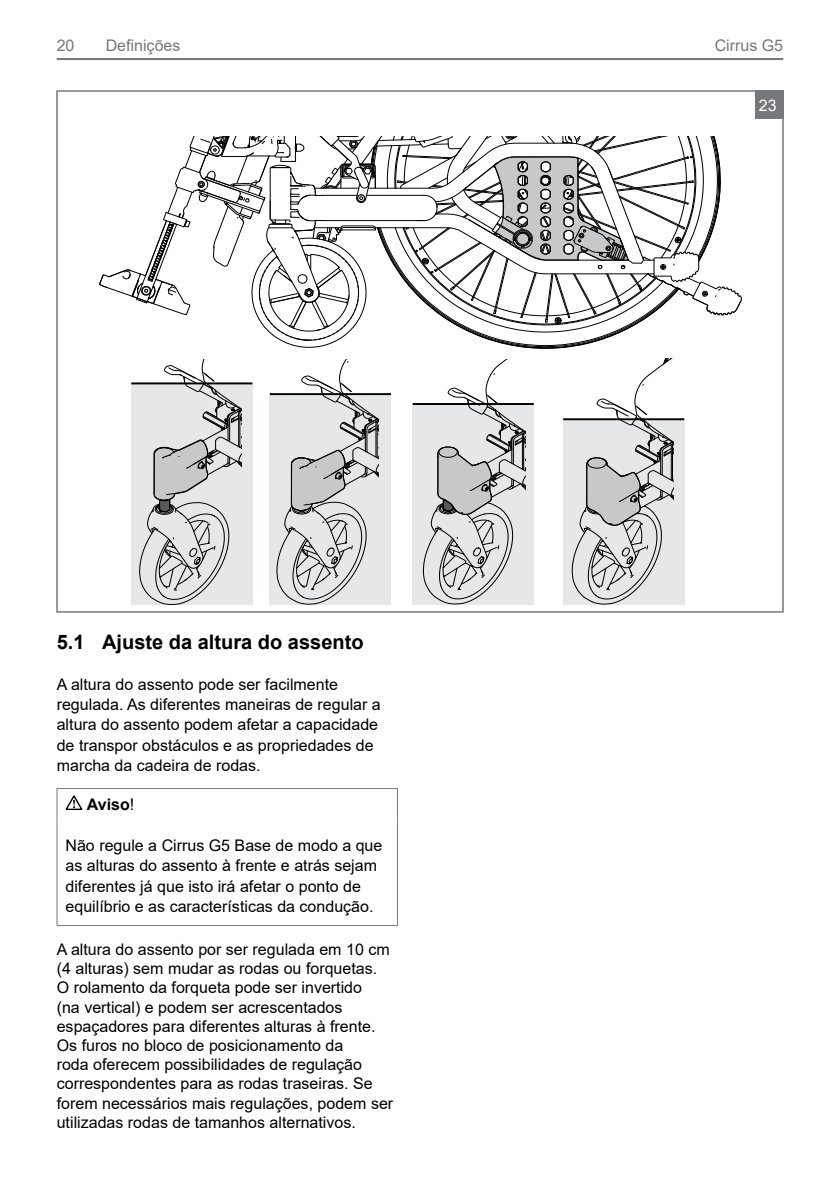
<style>
.page{position:relative;width:840px;height:1191px;background:#fff}
.page>*{position:absolute;margin:0;border:0;box-sizing:border-box;transform-origin:0 0}
.t1{font:700 20px "Arial";color:#000}
.t2{font:16px/19.2px "Arial";color:#000}
.t3{font:16px "Arial";color:#77787b}
.t4{font:700 16px "Arial";color:#000}
.t5{font:16px "Arial";color:#fff}
.s1{font-weight:400}
</style>
<div class="page">
<hr style="left:57px;top:58px;width:725px;height:2px;background:#77787b">
<svg style="left:99px;top:136px;width:642px;height:469px"></svg>
<hr style="left:131px;top:382px;width:121px;height:2px;background:#000">
<hr style="left:270px;top:393px;width:121px;height:2px;background:#000">
<hr style="left:412px;top:403px;width:121px;height:2px;background:#000">
<hr style="left:563px;top:418px;width:121px;height:2px;background:#000">
<div style="left:754px;top:91px;width:28px;height:28px;background:#77787b"></div>
<hr style="left:57px;top:788px;width:340px;height:1px;background:#77787b">
<hr style="left:57px;top:789px;width:1px;height:33px;background:#77787b">
<hr style="left:397px;top:789px;width:1px;height:33px;background:#77787b">
<hr style="left:57px;top:822px;width:1px;height:103px;background:#77787b">
<hr style="left:397px;top:822px;width:1px;height:103px;background:#77787b">
<hr style="left:57px;top:925px;width:340px;height:1px;background:#77787b">
<svg style="left:65px;top:795px;width:17px;height:15px"></svg>
<p class="t3" style="left:57px;top:34px;width:19px">20</p>
<p class="t3" style="left:106px;top:34px;width:76px">Definições</p>
<p class="t3" style="left:714px;top:34px;width:70px">Cirrus G5</p>
<p class="t1" style="left:57px;top:627px;width:308px">5.1 Ajuste da altura do assento</p>
<p class="t2" style="left:57px;top:673px;width:325px;line-height:20.4px">A altura do assento pode ser facilmente regulada. As diferentes maneiras de regular a altura do assento podem afetar a capacidade de transpor obstáculos e as propriedades de marcha da cadeira de rodas.</p>
<p class="t4" style="left:87px;top:793px;width:49px">Aviso<span class="s1">!</span></p>
<p class="t2" style="left:65px;top:834px;width:318px;line-height:20.4px">Não regule a Cirrus G5 Base de modo a que as alturas do assento à frente e atrás sejam diferentes já que isto irá afetar o ponto de equilíbrio e as características da condução.</p>
<p class="t2" style="left:57px;top:939px;width:338px">A altura do assento por ser regulada em 10 cm (4 alturas) sem mudar as rodas ou forquetas.<br>O rolamento da forqueta pode ser invertido<br>(na vertical) e podem ser acrescentados espaçadores para diferentes alturas à frente.<br>Os furos no bloco de posicionamento da<br>roda oferecem possibilidades de regulação correspondentes para as rodas traseiras. Se forem necessários mais regulações, podem ser utilizadas rodas de tamanhos alternativos.</p>
<p class="t5" style="left:758px;top:94px;width:19px">23</p>
</div>
